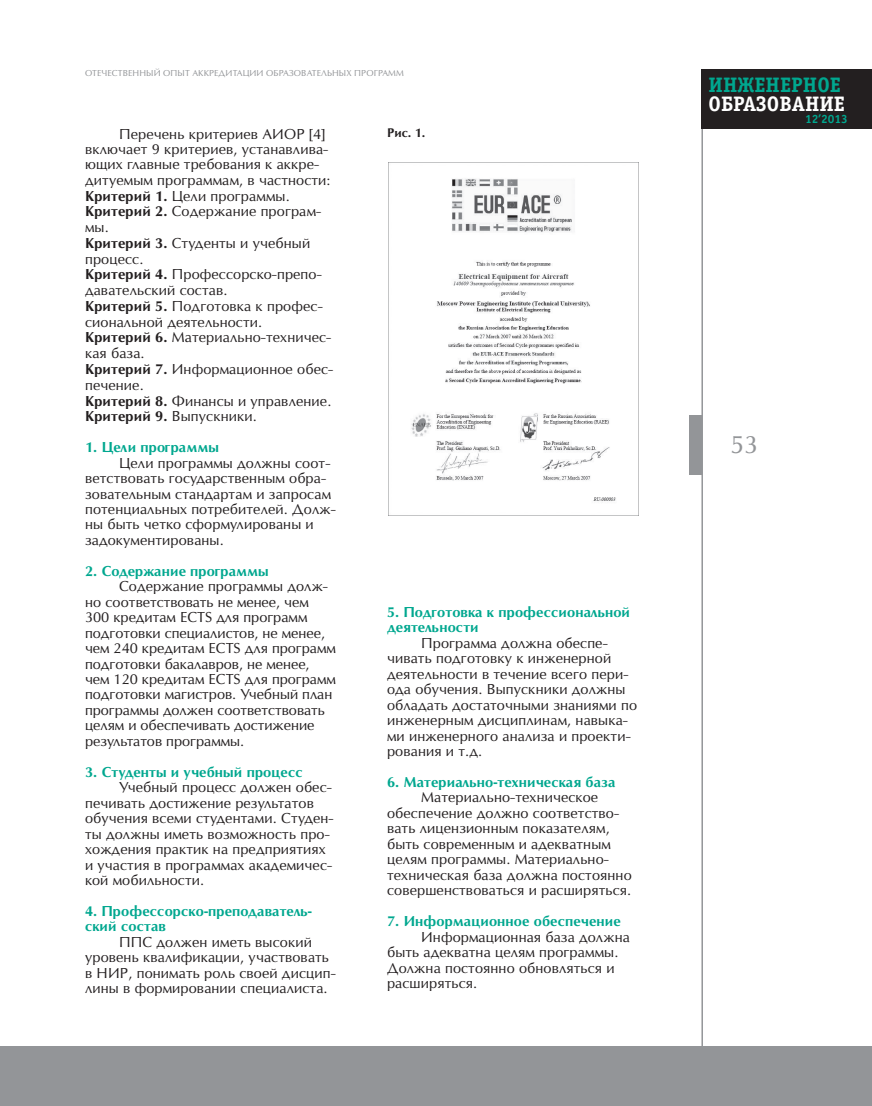
<style>
.page{position:relative;width:872px;height:1106px;background:#fff}
.page>*{position:absolute;margin:0;border:0;box-sizing:border-box;transform-origin:0 0}
.t1{font:24px "Opium New";color:#939598}
.t2{font:700 21px "Officina Serif C";color:#fff}
.t3{font:700 21px "Officina Serif C";color:#00a78f}
.t4{font:13.8px/15.5px "Opium New";letter-spacing:.01em;color:#231f20}
.t5{font:700 13.8px/15.5px "Opium New";letter-spacing:.01em;color:#00a78f}
.t6{font:700 12px "Officina Sans C";color:#00a78f}
.t7{font:700 12px "Opium New";color:#231f20}
.t8{font:8.25px "Opium New";letter-spacing:.01em;color:#939598}
.s1{font-weight:700}
</style>
<div class="page">
<hr style="left:701px;top:69px;width:2px;height:1037px;background:#939598">
<div style="left:701px;top:69px;width:171px;height:60px;background:#231f20"></div>
<div style="left:689px;top:415px;width:13px;height:60px;background:#939598"></div>
<div style="left:0;top:1046px;width:872px;height:60px;background:#939598"></div>
<img style="left:388px;top:163px;width:250px;height:353px">
<p class="t8" style="left:85px;top:68px;width:45px">ОТЕЧЕСТВЕНН</p>
<p class="t8" style="left:146px;top:68px;width:98px">ЫЙ ОПЫТ АККРЕДИТАЦИИ</p>
<p class="t8" style="left:266px;top:68px;width:7px">ОБРАЗОВА</p>
<p class="t8" style="left:312px;top:68px;width:56px">ТЕЛЬН ЫХ ПРОГРА</p>
<p class="t8" style="left:388px;top:68px;width:17px">ММ</p>
<p class="t4" style="left:119px;top:126px;width:155px">Перечень критериев АИОР</p>
<p class="t4" style="left:309px;top:126px;width:18px">[4]</p>
<p class="t7" style="left:387px;top:125px;width:40px">Рис. 1.</p>
<p class="t4" style="left:85px;top:141px;width:250px">включает 9 критериев, устанавлива&shy;ющих главные требования к аккре&shy;дитуемым программам, в частности:<br><span class="s1">Критерий 1.</span> Цели программы.<br><span class="s1">Критерий 2.</span> Содержание програм&shy;мы.<br><span class="s1">Критерий 3.</span> Студенты и учебный процесс.<br><span class="s1">Критерий 4.</span> Профессорско-препо&shy;давательский состав.<br><span class="s1">Критерий 5.</span> Подготовка к профес&shy;сиональной деятельности.<br><span class="s1">Критерий 6.</span> Материально-техничес&shy;кая база.<br><span class="s1">Критерий 7.</span> И нформационное обес&shy;печение.<br><span class="s1">Критерий 8.</span> Финансы и управление.<br><span class="s1">Критерий 9.</span> В ыпускники.</p>
<p class="t5" style="left:85px;top:439px;width:135px">1. Цели программы</p>
<p class="t4" style="left:85px;top:455px;width:252px;text-indent:34px">Цели программы должны соот&shy;ветствовать государственным обра&shy;зовательным стандартам и запросам потенциальных потребителей. Долж&shy;ны быть четко сформулированы и задокументированы.</p>
<p class="t5" style="left:85px;top:563px;width:185px">2. Содержание программы</p>
<p class="t4" style="left:85px;top:578px;width:252px;text-indent:34px">Содержание программы долж&shy;но соответствовать не менее, чем<br>3 00 кредитам ECTS для программ подготовки специалистов, не менее, чем 240 кредитам ECTS для программ подготовки бакалавров, не менее, чем 120 кредитам ECTS для программ подготовки магистров. Учебный план программы должен соответствовать целям и обеспечивать достижение результатов программы.</p>
<p class="t5" style="left:85px;top:764px;width:219px">3. Студенты и учебный процесс</p>
<p class="t4" style="left:85px;top:779px;width:250px;text-indent:34px">Учебный процесс должен обес&shy;печивать достижение результатов обучения всеми студентами. Студен&shy;ты должны иметь возможность про&shy;хождения практик на предприятиях и участия в программах академичес&shy;кой мобильности.</p>
<p class="t5" style="left:85px;top:903px;width:228px">4. Профессорско-преподаватель&shy;ский состав</p>
<p class="t4" style="left:85px;top:934px;width:245px;text-indent:34px">ППС должен иметь высокий уровень квалификации, участвовать в НИР</p>
<p class="t5" style="left:387px;top:604px;width:244px">5. Подготовка к профессиональной деятельности</p>
<p class="t4" style="left:387px;top:635px;width:251px;text-indent:34px">Программа должна обеспе&shy;чивать подготовку к инженерной деятельности в течение всего пери&shy;ода обучения. В ыпускники должны обладать достаточными знаниями по инженерным дисциплинам, навыка&shy;ми инженерного анализа и проекти&shy;рования и т.д.</p>
<p class="t5" style="left:387px;top:774px;width:230px">6. Материально-техническая база</p>
<p class="t4" style="left:387px;top:789px;width:246px;text-indent:34px">Материально-техническое обеспечение должно соответство&shy;вать лицензионным показателям, быть современным и адекватным целям программы. Материально&shy;техническая база должна постоянно совершенствоваться и расширяться.</p>
<p class="t5" style="left:387px;top:913px;width:235px">7. И нформационное обеспечение</p>
<p class="t4" style="left:387px;top:928px;width:244px;text-indent:34px">И нформационная база должна быть адекватна целям программы.<br>Должна постоянно обновляться и расширяться.</p>
<p class="t4" style="left:85px;top:965px;width:252px;text-indent:43px">, понимать роль своей дисцип&shy;лины в формировании специалиста.</p>
<h2 class="t3" style="left:708px;top:73px;width:134px">ИНЖЕНЕРНОЕ</h2>
<h2 class="t2" style="left:708px;top:91px;width:138px">ОБРАЗОВАНИЕ</h2>
<p class="t6" style="left:805px;top:113px;width:44px">12’2013</p>
<h1 class="t1" style="left:730px;top:429px;width:26px">53</h1>
</div>
